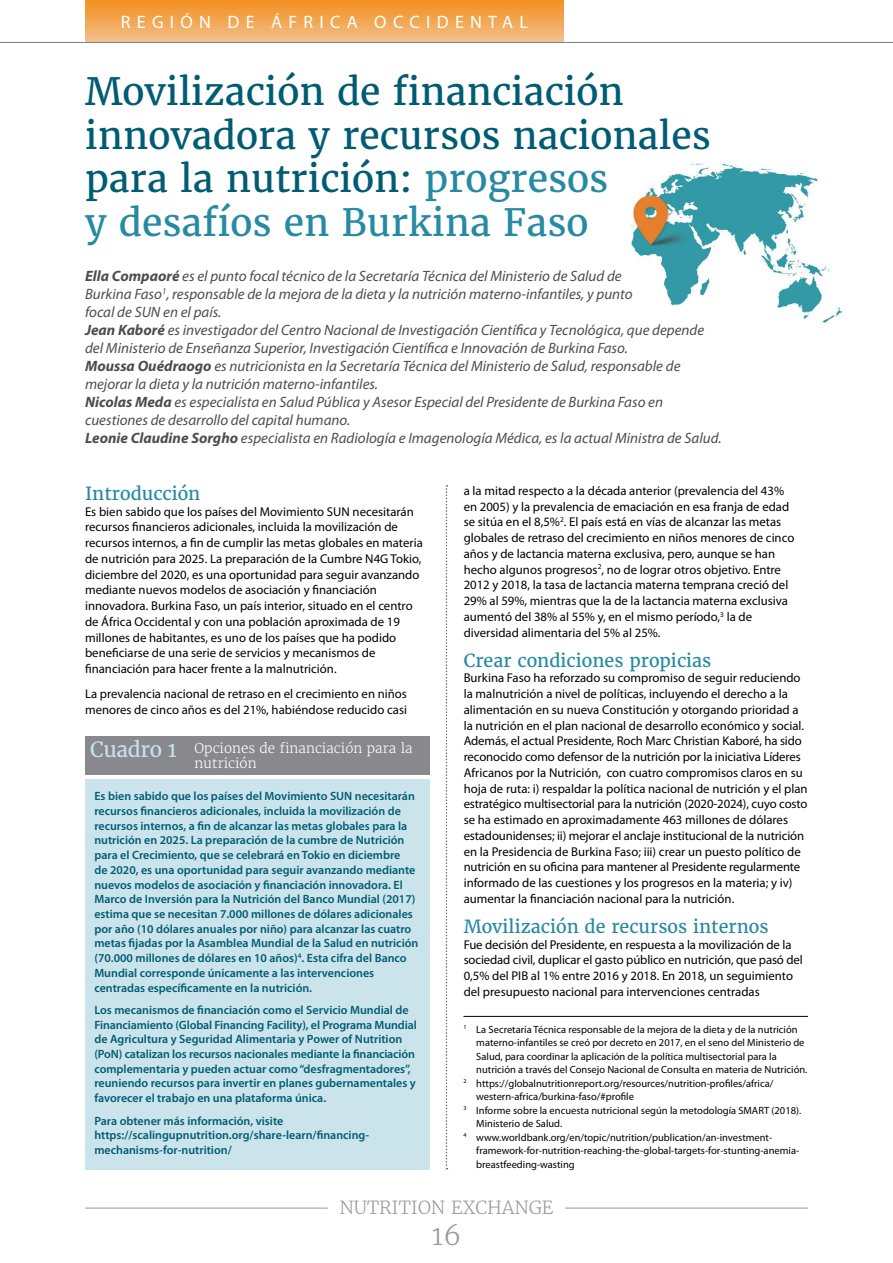
<style>
.page{position:relative;width:893px;height:1263px;background:#fff}
.page>*{position:absolute;margin:0;border:0;box-sizing:border-box;transform-origin:0 0}
.t1{font:37.5px/43.5px "Merriweather";color:#005c73}
.t2{font:300 27px "Merriweather";color:#999}
.t3{font:21px "Merriweather";letter-spacing:-.02em;color:#c4e1e9}
.t4{font:18px "Merriweather";color:#278aa3}
.t5{font:18px "Myriad Pro";letter-spacing:.35em;color:#fff}
.t6{font:300 18px "Merriweather";color:#999}
.t7{font:italic 15px/18px "Myriad Pro";color:#4d4d4d}
.t8{font:300 13.5px/15px "Merriweather";color:#fff}
.t9{font:12.75px/15.8px "Myriad Pro";color:#000}
.t10{font:600 12px/14.7px "Myriad Pro";color:#005c73}
.t11{font:10.5px "Myriad Pro";color:#000}
.s1{color:#278aa3}
.s2{font-weight:700}
</style>
<div class="page">
<hr style="left:85px;top:1208px;width:243px;height:1px;background:#999">
<hr style="left:565px;top:1208px;width:243px;height:1px;background:#999">
<svg style="left:446px;top:485px;width:1px;height:684px"></svg>
<img style="left:630px;top:163px;width:211px;height:160px">
<div style="left:85px;top:778px;width:344px;height:391px;background:#cbe4eb"></div>
<div style="left:85px;top:736px;width:344px;height:39px;background:#88888d"></div>
<hr style="left:463px;top:1016px;width:345px;height:1px;background:#000">
<div style="left:85px;top:0;width:479px;height:43px;background:linear-gradient(to bottom,#f28f1d,#f2c18f)"></div>
<hr style="left:0;top:42px;width:893px;height:1px;background:#808080">
<h3 class="t5" style="left:121px;top:11px;width:409px">REGIÓN DE ÁFRICA OCCIDENTAL</h3>
<h1 class="t1" style="left:85px;top:70px;width:627px">Movilización de financiación innovadora y recursos nacionales para la nutrición: <span class="s1">progresos<br>y desafíos en Burkina Faso</span></h1>
<p class="t7" style="left:85px;top:267px;width:638px"><span class="s2">Ella Compaoré</span> es el punto focal técnico de la Secretaría Técnica del Ministerio de Salud de<br>Burkina Faso<sup>1</sup>, responsable de la mejora de la dieta y la nutrición materno-infantiles, y punto<br>focal de SUN en el país.<br><span class="s2">Jean Kaboré</span> es investigador del Centro Nacional de Investigación Científica y Tecnológica, que depende del Ministerio de Enseñanza Superior, Investigación Científica e Innovación de Burkina Faso.<br><span class="s2">Moussa Ouédraogo</span> es nutricionista en la Secretaría Técnica del Ministerio de Salud, responsable de mejorar la dieta y la nutrición materno-infantiles.<br><span class="s2">Nicolas Meda</span> es especialista en Salud Pública y Asesor Especial del Presidente de Burkina Faso en cuestiones de desarrollo del capital humano.<br><span class="s2">Leonie Claudine Sorgho</span> especialista en Radiología e Imagenología Médica, es la actual Ministra de Salud.</p>
<h3 class="t4" style="left:85px;top:482px;width:117px">Introducción</h3>
<p class="t9" style="left:85px;top:503px;width:339px">Es bien sabido que los países del Movimiento SUN necesitarán recursos financieros adicionales, incluida la movilización de recursos internos, a fin de cumplir las metas globales en materia de nutrición para 2025. La preparación de la Cumbre N4G Tokio, diciembre del 2020, es una oportunidad para seguir avanzando mediante nuevos modelos de asociación y financiación innovadora. Burkina Faso, un país interior, situado en el centro de África Occidental y con una población aproximada de 19 millones de habitantes, es uno de los países que ha podido beneficiarse de una serie de servicios y mecanismos de financiación para hacer frente a la malnutrición.</p>
<p class="t9" style="left:85px;top:686px;width:323px">La prevalencia nacional de retraso en el crecimiento en niños menores de cinco años es del 21%, habiéndose reducido casi</p>
<h3 class="t3" style="left:90px;top:736px;width:88px">Cuadro 1</h3>
<p class="t10" style="left:94px;top:789px;width:325px">Es bien sabido que los países del Movimiento SUN necesitarán recursos financieros adicionales, incluida la movilización de recursos internos, a fin de alcanzar las metas globales para la nutrición en 2025. La preparación de la cumbre de Nutrición para el Crecimiento, que se celebrará en Tokio en diciembre<br>de 2020, es una oportunidad para seguir avanzando mediante nuevos modelos de asociación y financiación innovadora. El Marco de Inversión para la Nutrición del Banco Mundial (2017) estima que se necesitan 7.000 millones de dólares adicionales por año (10 dólares anuales por niño) para alcanzar las cuatro metas fijadas por la Asamblea Mundial de la Salud en nutrición (70.000 millones de dólares en 10 años)<sup>4</sup>. Esta cifra del Banco Mundial corresponde únicamente a las intervenciones centradas específicamente en la nutrición.</p>
<p class="t10" style="left:94px;top:1002px;width:324px">Los mecanismos de financiación como el Servicio Mundial de Financiamiento (Global Financing Facility), el Programa Mundial de Agricultura y Seguridad Alimentaria y Power of Nutrition (PoN) catalizan los recursos nacionales mediante la financiación complementaria y pueden actuar como “desfragmentadores”, reuniendo recursos para invertir en planes gubernamentales y favorecer el trabajo en una plataforma única.</p>
<p class="t10" style="left:94px;top:1113px;width:276px">Para obtener más información, visite https://scalingupnutrition.org/share-learn/financing&shy;mechanisms-for-nutrition/</p>
<p class="t8" style="left:195px;top:741px;width:220px">Opciones de financiación para la nutrición</p>
<p class="t9" style="left:464px;top:482px;width:332px">a la mitad respecto a la década anterior (prevalencia del 43% en 2005) y la prevalencia de emaciación en esa franja de edad se sitúa en el 8,5%<sup>2</sup>. El país está en vías de alcanzar las metas globales de retraso del crecimiento en niños menores de cinco años y de lactancia materna exclusiva, pero, aunque se han hecho algunos progresos<sup>2</sup>, no de lograr otros objetivo. Entre 2012 y 2018, la tasa de lactancia materna temprana creció del 29% al 59%, mientras que la de la lactancia materna exclusiva aumentó del 38% al 55% y, en el mismo período,<sup>3</sup> la de diversidad alimentaria del 5% al 25%.</p>
<h3 class="t4" style="left:464px;top:649px;width:249px">Crear condiciones propicias</h3>
<p class="t9" style="left:464px;top:670px;width:345px">Burkina Faso ha reforzado su compromiso de seguir reduciendo la malnutrición a nivel de políticas, incluyendo el derecho a la alimentación en su nueva Constitución y otorgando prioridad a la nutrición en el plan nacional de desarrollo económico y social.<br>Además, el actual Presidente, Roch Marc Christian Kaboré, ha sido reconocido como defensor de la nutrición por la iniciativa Líderes Africanos por la Nutrición, con cuatro compromisos claros en su hoja de ruta: i) respaldar la política nacional de nutrición y el plan estratégico multisectorial para la nutrición (2020-2024), cuyo costo se ha estimado en aproximadamente 463 millones de dólares estadounidenses; ii) mejorar el anclaje institucional de la nutrición en la Presidencia de Burkina Faso; iii) crear un puesto político de nutrición en su oficina para mantener al Presidente regularmente informado de las cuestiones y los progresos en la materia; y iv) aumentar la financiación nacional para la nutrición.</p>
<h3 class="t4" style="left:464px;top:915px;width:306px">Movilización de recursos internos</h3>
<p class="t9" style="left:464px;top:936px;width:341px">Fue decisión del Presidente, en respuesta a la movilización de la sociedad civil, duplicar el gasto público en nutrición, que pasó del 0,5% del PIB al 1% entre 2016 y 2018. En 2018, un seguimiento del presupuesto nacional para intervenciones centradas</p>
<p class="t11" style="left:463px;top:1023px;width:336px"><sup>1</sup> La Secretaría Técnica responsable de la mejora de la dieta y de la nutrición</p>
<p class="t11" style="left:476px;top:1036px;width:330px">materno-infantiles se creó por decreto en 2017, en el seno del Ministerio de</p>
<p class="t11" style="left:476px;top:1050px;width:302px">Salud, para coordinar la aplicación de la política multisectorial para la</p>
<p class="t11" style="left:476px;top:1063px;width:333px">nutrición a través del Consejo Nacional de Consulta en materia de Nutrición.</p>
<p class="t11" style="left:463px;top:1077px;width:311px"><sup>2</sup> https://globalnutritionreport.org/resources/nutrition-profiles/africa/</p>
<p class="t11" style="left:476px;top:1090px;width:159px">western-africa/burkina-faso/#profile</p>
<p class="t11" style="left:463px;top:1104px;width:339px"><sup>3</sup> Informe sobre la encuesta nutricional según la metodología SMART (2018).</p>
<p class="t11" style="left:476px;top:1117px;width:87px">Ministerio de Salud.</p>
<p class="t11" style="left:463px;top:1131px;width:310px"><sup>4</sup> www.worldbank.org/en/topic/nutrition/publication/an-investment-</p>
<p class="t11" style="left:476px;top:1144px;width:325px">framework-for-nutrition-reaching-the-global-targets-for-stunting-anemia-</p>
<p class="t11" style="left:476px;top:1158px;width:100px">breastfeeding-wasting</p>
<h3 class="t6" style="left:339px;top:1197px;width:216px">NUTRITION EXCHANGE</h3>
<h2 class="t2" style="left:432px;top:1218px;width:31px">16</h2>
</div>
